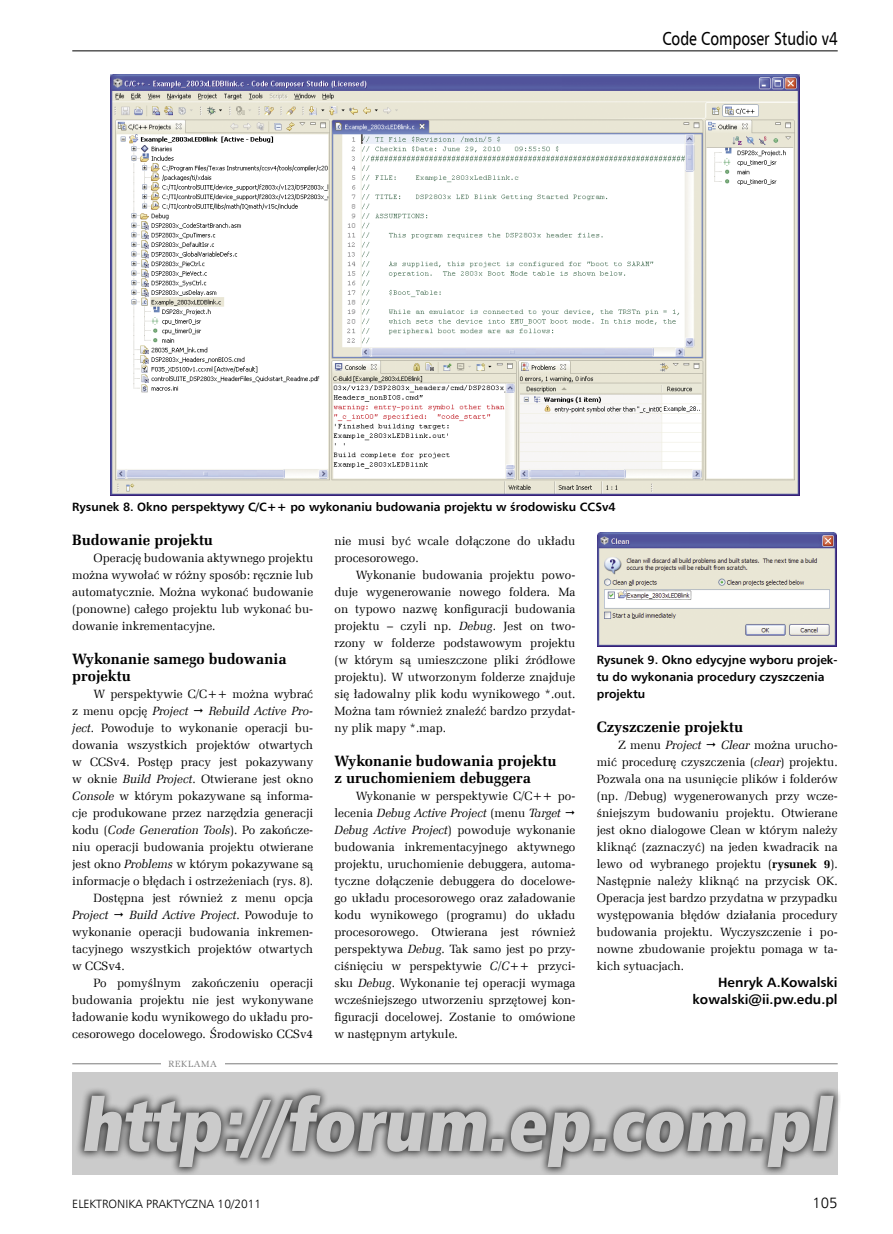
<style>
.page{position:relative;width:893px;height:1234px;background:#fff}
.page>*{position:absolute;margin:0;border:0;box-sizing:border-box;transform-origin:0 0}
._9_Tytul{font:73.5px "Humnst 777 X Blk Cn EU";color:#cbcbcb}
.t1{font:18.75px "Humnst 777 EU";color:#000;scale:.8 1}
._3_Srodtytul{font:700 15px/17px "Zapf Ellipt EU";color:#000}
.t2{font:15px "Humnst 777 Lt EU";color:#000}
._0_Autor{font:700 13.5px "Humnst 777 EU";color:#000}
._1_Body{font:12px/17px "Zapf Ellipt EU";color:#000;text-align:justify}
._4_Podpis{font:700 12px/17px "Humnst 777 EU";color:#000}
.t3{font:12px "Humnst 777 Lt EU";color:#000}
._1_Body-2{font:italic 12px "Zapf Ellipt EU";color:#000}
._1_Body-3{font:9px "Zapf Ellipt EU";letter-spacing:.075em;color:#7c7c7c}
.s1{font-style:italic}
.s2{font-style:normal}
.s3{font-weight:700}
</style>
<div class="page">
<hr style="left:72px;top:51px;width:766px;height:1px;background:#000">
<img style="left:110px;top:74px;width:690px;height:421px">
<img style="left:598px;top:532px;width:239px;height:114px">
<hr style="left:72px;top:1063px;width:766px;height:1px;background:#7c7c7c">
<div style="left:161px;top:1054px;width:64px;height:17px;background:#fff"></div>
<div style="left:72px;top:1071px;width:766px;height:103px;background:#cbcbcb"></div>
<div style="left:73px;top:1083px;width:768px;height:91px;background:#000;opacity:.75"></div>
<h2 class="t1" style="left:662px;top:27px;width:221px">Code Composer Studio v4</h2>
<p class="_4_Podpis" style="left:72px;top:497px;width:545px">Rysunek 8. Okno perspektywy C/C++ po wykonaniu budowania projektu w środowisku CCSv4</p>
<p class="_3_Srodtytul" style="left:72px;top:531px;width:142px">Budowanie projektu</p>
<p class="_1_Body" style="left:72px;top:549px;width:242px;text-indent:21px">Operację budowania aktywnego projektu można wywołać w różny sposób: ręcznie lub automatycznie. Można wykonać budowanie (ponowne) całego projektu lub wykonać bu&shy;dowanie inkrementacyjne.</p>
<p class="_3_Srodtytul" style="left:72px;top:650px;width:216px">Wykonanie samego budowania projektu</p>
<p class="_1_Body" style="left:72px;top:685px;width:242px;text-indent:21px">W perspektywie C/C++ można wybrać z menu opcję <span class="s1">Project</span></p>
<p class="_1_Body" style="left:334px;top:532px;width:242px">nie musi być wcale dołączone do układu procesorowego.</p>
<p class="_1_Body" style="left:334px;top:566px;width:242px;text-indent:21px">Wykonanie budowania projektu powo&shy;duje wygenerowanie nowego foldera. Ma on typowo nazwę konfiguracji budowania projektu – czyli np. <span class="s1">Debug</span>. Jest on two&shy;rzony w folderze podstawowym projektu (w którym są umieszczone pliki źródłowe projektu). W utworzonym folderze znajduje się ładowalny plik kodu wynikowego *.out.<br>Można tam również znaleźć bardzo przydat&shy;ny plik mapy *.map.</p>
<p class="_3_Srodtytul" style="left:334px;top:752px;width:223px">Wykonanie budowania projektu z uruchomieniem debuggera</p>
<p class="_1_Body" style="left:334px;top:787px;width:242px;text-align:left;text-indent:21px">Wykonanie w perspektywie C/C++ po&shy;lecenia <span class="s1">Debug Active Project</span> (menu <span class="s1">Target Debug Active Project</span>) powoduje wykonanie budowania inkrementacyjnego aktywnego projektu, uruchomienie debuggera, automa&shy;tyczne dołączenie debuggera do docelowe&shy;go układu procesorowego oraz załadowanie kodu wynikowego (programu) do układu procesorowego. Otwierana jest również perspektywa <span class="s1">Debug</span>. Tak samo jest po przy&shy;ciśnięciu w perspektywie <span class="s1">C/C++</span> przyci&shy;sku <span class="s1">Debug</span>. Wykonanie tej operacji wymaga wcześniejszego utworzeniu sprzętowej kon&shy;figuracji docelowej. Zostanie to omówione w następnym artykule.</p>
<p class="_4_Podpis" style="left:597px;top:651px;width:242px">Rysunek 9. Okno edycyjne wyboru projek&shy;tu do wykonania procedury czyszczenia projektu</p>
<p class="_1_Body" style="left:72px;top:702px;width:242px;text-indent:136px"><span class="s1">Rebuild Active Pro&shy;ject</span>. Powoduje to wykonanie operacji bu&shy;dowania wszystkich projektów otwartych w CCSv4. Postęp pracy jest pokazywany w oknie <span class="s1">Build Project</span>. Otwierane jest okno <span class="s1">Console</span> w którym pokazywane są informa&shy;cje produkowane przez narzędzia generacji kodu (<span class="s1">Code Generation Tools</span>). Po zakończe&shy;niu operacji budowania projektu otwierane jest okno <span class="s1">Problems</span> w którym pokazywane są informacje o błędach i ostrzeżeniach (rys. 8).</p>
<p class="_1_Body" style="left:72px;top:889px;width:242px;text-indent:21px">Dostępna jest również z menu opcja<br><span class="s1">Project</span></p>
<p class="_3_Srodtytul" style="left:597px;top:718px;width:148px">Czyszczenie projektu</p>
<p class="_1_Body-2" style="left:618px;top:737px;width:85px"><span class="s2">Z menu</span> Project</p>
<p class="_1_Body" style="left:597px;top:736px;width:242px;text-indent:124px"><span class="s1">Clear</span> można urucho&shy;mić procedurę czyszczenia (<span class="s1">clear</span>) projektu.<br>Pozwala ona na usunięcie plików i folderów (np. /Debug) wygenerowanych przy wcze&shy;śniejszym budowaniu projektu. Otwierane jest okno dialogowe Clean w którym należy kliknąć (zaznaczyć) na jeden kwadracik na lewo od wybranego projektu (<span class="s3">rysunek 9</span>).<br>Następnie należy kliknąć na przycisk OK.<br>Operacja jest bardzo przydatna w przypadku występowania błędów działania procedury budowania projektu. Wyczyszczenie i po&shy;nowne zbudowanie projektu pomaga w ta&shy;kich sytuacjach.</p>
<p class="_0_Autor" style="left:718px;top:973px;width:121px">Henryk A.Kowalski</p>
<p class="_0_Autor" style="left:693px;top:990px;width:147px">kowalski@ii.pw.edu.pl</p>
<p class="_1_Body" style="left:72px;top:906px;width:242px;text-indent:57px"><span class="s1">Build Active Project</span>. Powoduje to wykonanie operacji budowania inkremen&shy;tacyjnego wszystkich projektów otwartych w CCSv4.</p>
<p class="_1_Body" style="left:72px;top:974px;width:242px;text-indent:21px">Po pomyślnym zakończeniu operacji budowania projektu nie jest wykonywane ładowanie kodu wynikowego do układu pro&shy;cesorowego docelowego. Środowisko CCSv4</p>
<p class="_1_Body-3" style="left:169px;top:1058px;width:50px">REKLAMA</p>
<p class="_9_Tytul" style="left:80px;top:1077px;width:765px">http://forum.ep.com.pl</p>
<p class="t3" style="left:72px;top:1196px;width:191px">ELEKTRONIKA PRAKTYCZNA 10/2011</p>
<p class="t2" style="left:812px;top:1193px;width:27px">105</p>
</div>
